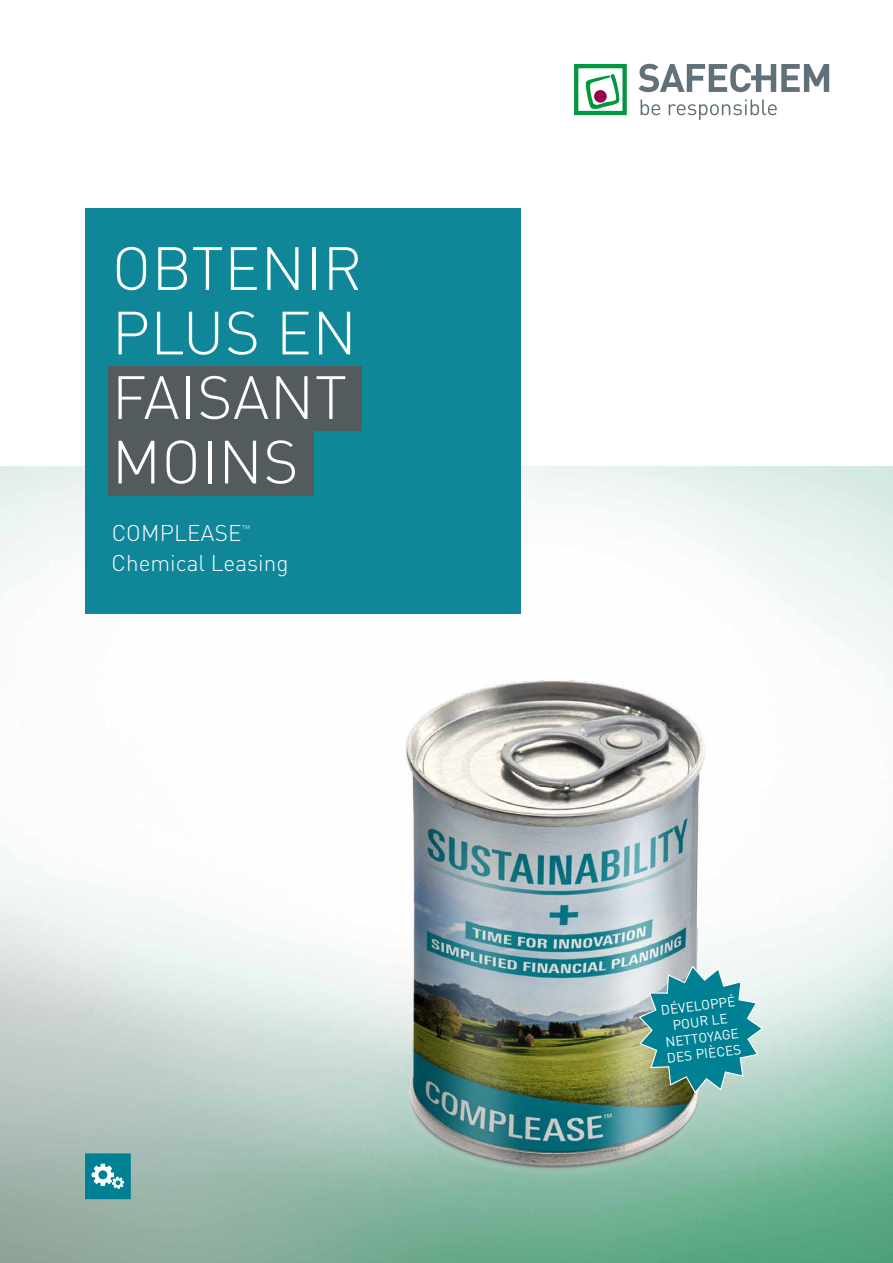
<style>
.page{position:relative;width:893px;height:1263px;background:#fff}
.page>*{position:absolute;margin:0;border:0;box-sizing:border-box;transform-origin:0 0}
.t1{font:300 60px/64.5px "DIN Pro";color:#fff}
.t2{font:300 22.5px "DIN Pro";letter-spacing:.01em;color:#fff}
.t3{font:13.5px/16.2px "DIN Pro";color:#fff;text-align:center}
.t4{font:300 9.6px "DIN Pro";color:#fff}
</style>
<div class="page">
<img style="left:0;top:467px;width:893px;height:796px">
<svg style="left:574px;top:64px;width:53px;height:51px"></svg>
<svg style="left:641px;top:100px;width:136px;height:20px"></svg>
<svg style="left:638px;top:64px;width:191px;height:28px"></svg>
<svg style="left:85px;top:1153px;width:46px;height:46px;background:#2b95a4"></svg>
<img style="left:367px;top:669px;width:369px;height:515px">
<svg style="left:638px;top:965px;width:126px;height:129px;background:#55a2a7"></svg>
<div style="left:85px;top:208px;width:436px;height:406px;background:#108799"></div>
<div style="left:108px;top:366px;width:253px;height:65px;background:#545b5e"></div>
<div style="left:108px;top:431px;width:206px;height:64px;background:#545b5e"></div>
<h1 class="t1" style="left:112px;top:232px;width:114px">OBTENIR<br>PLUS</h1>
<h1 class="t1" style="left:276px;top:297px;width:35px">EN</h1>
<h1 class="t1" style="left:112px;top:361px;width:67px">FAISANT<br>MOINS</h1>
<h2 class="t2" style="left:112px;top:516px;width:131px">Complease</h2>
<p class="t4" style="left:242px;top:521px;width:10px">™</p>
<h2 class="t2" style="left:112px;top:546px;width:178px">Chemical Leasing</h2>
<p class="t3" style="left:660px;top:1001px;width:76px;rotate:-7deg">Développé pour le nettoyage des pièces</p>
</div>
